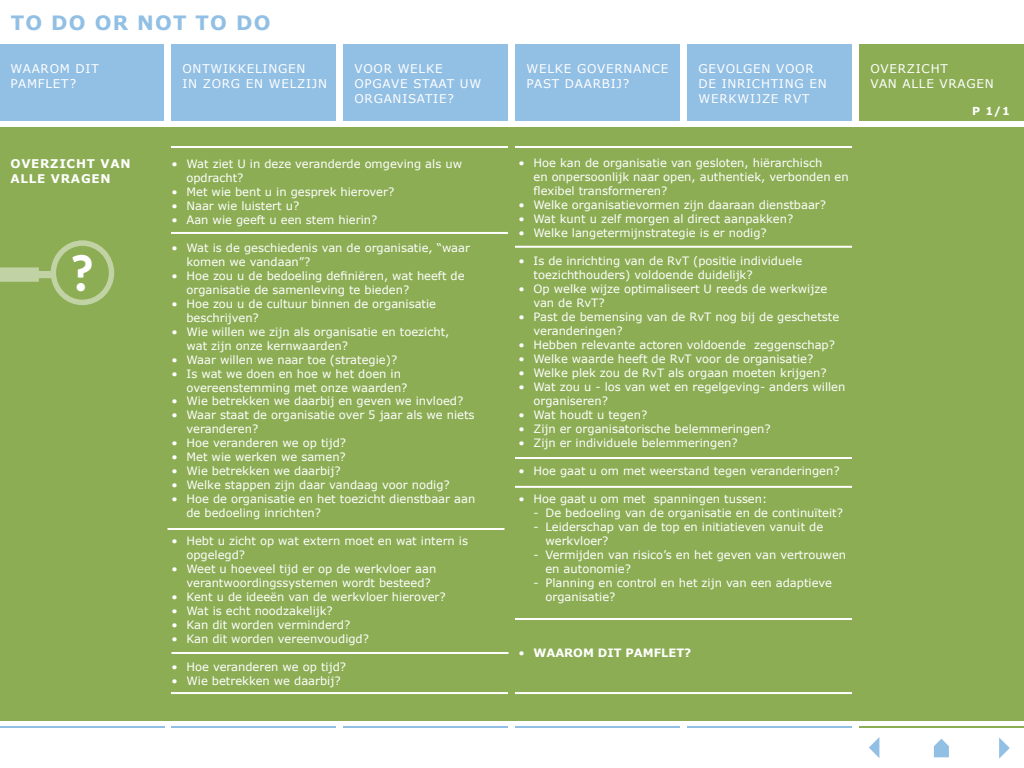
<style>
.page{position:relative;width:1024px;height:768px;background:#fff}
.page>*{position:absolute;margin:0;border:0;box-sizing:border-box;transform-origin:0 0}
.t1{font:700 50px "Office San";color:#fff}
.t2{font:700 19.7px "Verdana";letter-spacing:.06em;color:#92bfe4}
.t3{font:12px/15px "Verdana";letter-spacing:.06em;color:#fff}
.t4{font:700 12px/15px "Verdana";letter-spacing:.06em;color:#fff}
.t5{font:11.5px/14px "Verdana";color:#fff}
.t6{font:700 11.5px "Verdana";color:#fff}
.t7{font:700 11px "Verdana";color:#fff}
.s1{font-weight:400}
</style>
<div class="page">
<div style="left:0;top:127px;width:1024px;height:594px;background:#8cad54"></div>
<svg style="left:869px;top:737px;width:10px;height:21px"></svg>
<svg style="left:934px;top:739px;width:15px;height:18px"></svg>
<hr style="left:0;top:726px;width:164px;height:2px;background:#92bfe4">
<hr style="left:172px;top:726px;width:164px;height:2px;background:#92bfe4">
<hr style="left:344px;top:726px;width:164px;height:2px;background:#92bfe4">
<hr style="left:516px;top:726px;width:164px;height:2px;background:#92bfe4">
<hr style="left:688px;top:726px;width:164px;height:2px;background:#92bfe4">
<hr style="left:860px;top:726px;width:164px;height:2px;background:#8cad54">
<hr style="left:171px;top:146px;width:337px;height:2px;background:#fff">
<svg style="left:0;top:240px;width:114px;height:65px"></svg>
<hr style="left:171px;top:232px;width:337px;height:2px;background:#fff">
<hr style="left:168px;top:528px;width:336px;height:2px;background:#fff">
<hr style="left:171px;top:692px;width:337px;height:2px;background:#fff">
<hr style="left:515px;top:146px;width:337px;height:2px;background:#fff">
<hr style="left:515px;top:246px;width:337px;height:2px;background:#fff">
<hr style="left:515px;top:457px;width:337px;height:2px;background:#fff">
<hr style="left:515px;top:486px;width:337px;height:2px;background:#fff">
<hr style="left:515px;top:618px;width:337px;height:2px;background:#fff">
<hr style="left:515px;top:692px;width:337px;height:2px;background:#fff">
<div style="left:171px;top:44px;width:165px;height:76px;background:#92bfe4"></div>
<div style="left:343px;top:44px;width:165px;height:76px;background:#92bfe4"></div>
<div style="left:515px;top:44px;width:165px;height:76px;background:#92bfe4"></div>
<div style="left:687px;top:44px;width:165px;height:76px;background:#92bfe4"></div>
<div style="left:859px;top:44px;width:165px;height:76px;background:#8cad54"></div>
<div style="left:0;top:44px;width:164px;height:76px;background:#92bfe4"></div>
<hr style="left:172px;top:652px;width:336px;height:2px;background:#fff">
<svg style="left:999px;top:737px;width:11px;height:22px"></svg>
<h2 class="t2" style="left:11px;top:10px;width:261px">TO DO OR NOT TO DO</h2>
<p class="t3" style="left:10px;top:62px;width:90px">WAAROM DIT<br>PAMFLET?</p>
<p class="t4" style="left:10px;top:156px;width:122px">OVERZICHT VAN<br>ALLE VRAGEN</p>
<h1 class="t1" style="left:70px;top:242px;width:26px">?</h1>
<p class="t3" style="left:182px;top:62px;width:146px">ONTWIKKELINGEN<br>IN ZORG EN WELZIJN</p>
<p class="t3" style="left:354px;top:62px;width:128px">VOOR WELKE<br>OPGAVE STAAT UW<br>ORGANISATIE?</p>
<p class="t3" style="left:526px;top:62px;width:144px">WELKE GOVERNANCE<br>PAST DAARBIJ?</p>
<p class="t3" style="left:698px;top:62px;width:130px">GEVOLGEN VOOR<br>DE INRICHTING EN<br>WERKWIJZE RVT</p>
<p class="t3" style="left:870px;top:62px;width:125px">OVERZICHT<br>VAN ALLE VRAGEN</p>
<p class="t5" style="left:186px;top:157px;width:277px;text-indent:-15px">• Wat ziet U in deze veranderde omgeving als uw opdracht?</p>
<p class="t5" style="left:172px;top:185px;width:224px">• Met wie bent u in gesprek hierover?</p>
<p class="t5" style="left:172px;top:199px;width:129px">• Naar wie luistert u?</p>
<p class="t5" style="left:172px;top:213px;width:207px">• Aan wie geeft u een stem hierin?</p>
<p class="t5" style="left:186px;top:241px;width:285px;text-indent:-15px">• Wat is de geschiedenis van de organisatie, “waar komen we vandaan”?</p>
<p class="t5" style="left:186px;top:269px;width:280px;text-indent:-15px">• Hoe zou u de bedoeling definiëren, wat heeft de organisatie de samenleving te bieden?</p>
<p class="t5" style="left:186px;top:297px;width:251px;text-indent:-15px">• Hoe zou u de cultuur binnen de organisatie beschrijven?</p>
<p class="t5" style="left:186px;top:325px;width:264px;text-indent:-15px">• Wie willen we zijn als organisatie en toezicht, wat zijn onze kernwaarden?</p>
<p class="t5" style="left:172px;top:353px;width:227px">• Waar willen we naar toe (strategie)?</p>
<p class="t5" style="left:186px;top:367px;width:223px;text-indent:-15px">• Is wat we doen en hoe w het doen in overeenstemming met onze waarden?</p>
<p class="t5" style="left:172px;top:394px;width:293px">• Wie betrekken we daarbij en geven we invloed?</p>
<p class="t5" style="left:186px;top:408px;width:290px;text-indent:-15px">• Waar staat de organisatie over 5 jaar als we niets veranderen?</p>
<p class="t5" style="left:172px;top:436px;width:176px">• Hoe veranderen we op tijd?</p>
<p class="t5" style="left:172px;top:450px;width:176px">• Met wie werken we samen?</p>
<p class="t5" style="left:172px;top:464px;width:171px">• Wie betrekken we daarbij?</p>
<p class="t5" style="left:172px;top:478px;width:280px">• Welke stappen zijn daar vandaag voor nodig?</p>
<p class="t5" style="left:186px;top:492px;width:290px;text-indent:-15px">• Hoe de organisatie en het toezicht dienstbaar aan de bedoeling inrichten?</p>
<p class="t5" style="left:186px;top:534px;width:283px;text-indent:-15px">• Hebt u zicht op wat extern moet en wat intern is opgelegd?</p>
<p class="t5" style="left:186px;top:562px;width:251px;text-indent:-15px">• Weet u hoeveel tijd er op de werkvloer aan verantwoordingssystemen wordt besteed?</p>
<p class="t5" style="left:172px;top:590px;width:276px">• Kent u de ideeën van de werkvloer hierover?</p>
<p class="t5" style="left:172px;top:604px;width:163px">• Wat is echt noodzakelijk?</p>
<p class="t5" style="left:172px;top:618px;width:180px">• Kan dit worden verminderd?</p>
<p class="t5" style="left:172px;top:632px;width:199px">• Kan dit worden vereenvoudigd?</p>
<p class="t5" style="left:172px;top:660px;width:176px">• Hoe veranderen we op tijd?</p>
<p class="t5" style="left:172px;top:674px;width:171px">• Wie betrekken we daarbij?</p>
<p class="t5" style="left:533px;top:156px;width:317px;text-indent:-15px">• Hoe kan de organisatie van gesloten, hiërarchisch<br>en onpersoonlijk naar open, authentiek, verbonden en flexibel transformeren?</p>
<p class="t5" style="left:519px;top:198px;width:309px">• Welke organisatievormen zijn daaraan dienstbaar?</p>
<p class="t5" style="left:519px;top:212px;width:276px">• Wat kunt u zelf morgen al direct aanpakken?</p>
<p class="t5" style="left:519px;top:226px;width:250px">• Welke langetermijnstrategie is er nodig?</p>
<p class="t5" style="left:533px;top:254px;width:270px;text-indent:-15px">• Is de inrichting van de RvT (positie individuele toezichthouders) voldoende duidelijk?</p>
<p class="t5" style="left:533px;top:282px;width:295px;text-indent:-15px">• Op welke wijze optimaliseert U reeds de werkwijze van de RvT?</p>
<p class="t5" style="left:533px;top:310px;width:307px;text-indent:-15px">• Past de bemensing van de RvT nog bij de geschetste veranderingen?</p>
<p class="t5" style="left:519px;top:338px;width:318px">• Hebben relevante actoren voldoende zeggenschap?</p>
<p class="t5" style="left:519px;top:352px;width:296px">• Welke waarde heeft de RvT voor de organisatie?</p>
<p class="t5" style="left:519px;top:366px;width:310px">• Welke plek zou de RvT als orgaan moeten krijgen?</p>
<p class="t5" style="left:533px;top:380px;width:313px;text-indent:-15px">• Wat zou u - los van wet en regelgeving- anders willen organiseren?</p>
<p class="t5" style="left:519px;top:408px;width:130px">• Wat houdt u tegen?</p>
<p class="t5" style="left:519px;top:422px;width:254px">• Zijn er organisatorische belemmeringen?</p>
<p class="t5" style="left:519px;top:436px;width:221px">• Zijn er individuele belemmeringen?</p>
<p class="t5" style="left:519px;top:464px;width:323px">• Hoe gaat u om met weerstand tegen veranderingen?</p>
<p class="t5" style="left:519px;top:492px;width:250px">• Hoe gaat u om met spanningen tussen:</p>
<p class="t5" style="left:533px;top:506px;width:311px">- De bedoeling van de organisatie en de continuïteit?</p>
<p class="t5" style="left:545px;top:520px;width:279px;text-indent:-12px">- Leiderschap van de top en initiatieven vanuit de werkvloer?</p>
<p class="t5" style="left:545px;top:548px;width:302px;text-indent:-12px">- Vermijden van risico’s en het geven van vertrouwen en autonomie?</p>
<p class="t5" style="left:545px;top:576px;width:288px;text-indent:-12px">- Planning en control en het zijn van een adaptieve organisatie?</p>
<p class="t6" style="left:518px;top:646px;width:174px"><span class="s1">•</span> WAAROM DIT PAMFLET?</p>
<p class="t7" style="left:972px;top:104px;width:39px">P 1/1</p>
</div>
